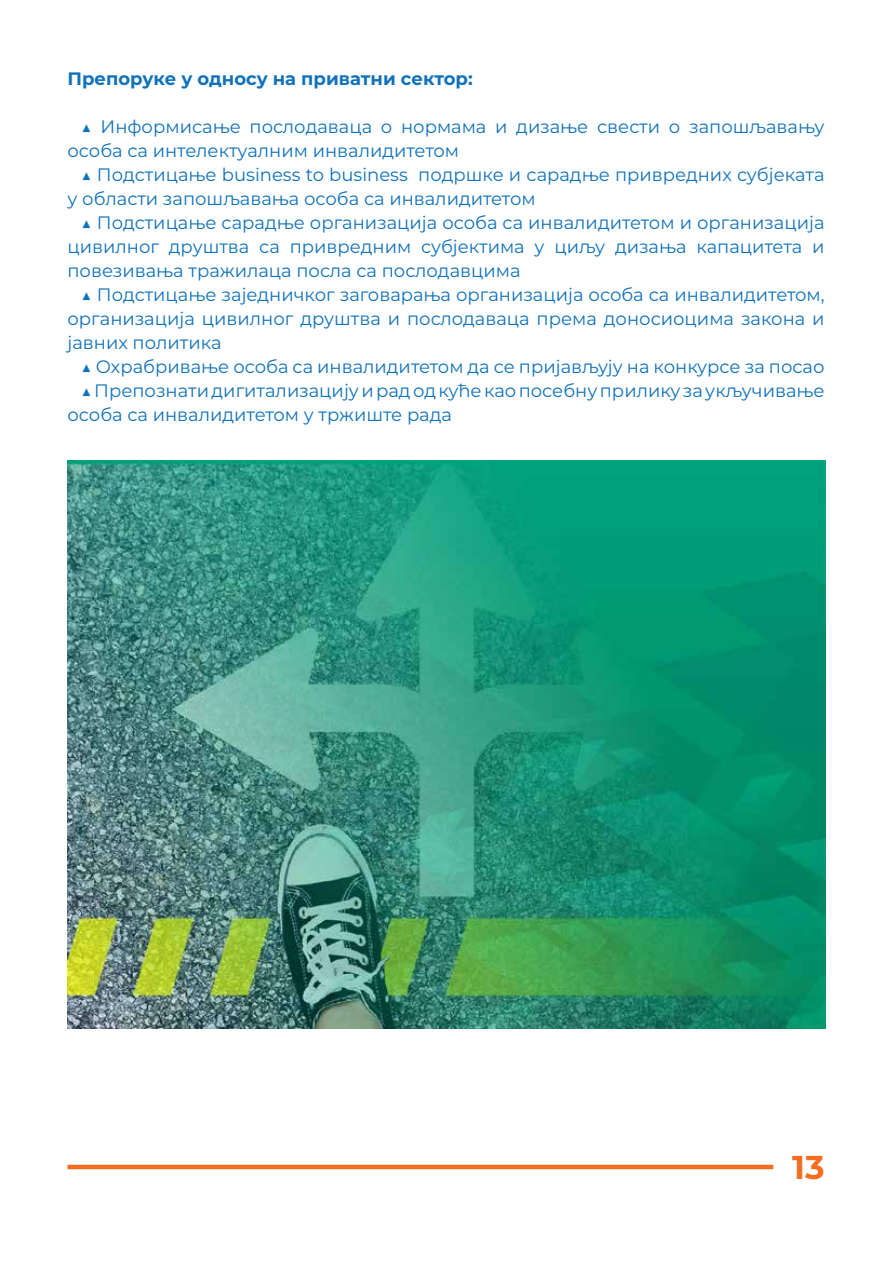
<style>
.page{position:relative;width:893px;height:1263px;background:#fff}
.page>*{position:absolute;margin:0;border:0;box-sizing:border-box;transform-origin:0 0}
.t1{font:700 33px "Montserrat";color:#f36e21}
.t2{font:18px/24px "Montserrat";color:#1072ba}
.t3{font:700 18px "Montserrat";color:#1072ba}
</style>
<div class="page">
<hr style="left:68px;top:1165px;width:705px;height:4px;background:#f36e21">
<img style="left:68px;top:460px;width:757px;height:569px">
<p class="t3" style="left:68px;top:66px;width:407px">Препоруке у односу на приватни сектор:</p>
<p class="t2" style="left:68px;top:114px;width:758px;text-indent:14px">▲ Информисање послодаваца о нормама и дизање свести о запошљавању особа са интелектуалним инвалидитетом</p>
<p class="t2" style="left:68px;top:162px;width:759px;text-indent:14px">▲ Подстицање business to business подршке и сарадње привредних субјеката у области запошљавања особа са инвалидитетом</p>
<p class="t2" style="left:68px;top:210px;width:759px;text-align:justify;text-indent:14px">▲ Подстицање сарадње организација особа са инвалидитетом и организација цивилног друштва са привредним субјектима у циљу дизања капацитета и повезивања тражилаца посла са послодавцима</p>
<p class="t2" style="left:68px;top:282px;width:759px;text-align:justify;text-indent:14px">▲ Подстицање заједничког заговарања организација особа са инвалидитетом, организација цивилног друштва и послодаваца према доносиоцима закона и јавних политика</p>
<p class="t2" style="left:81px;top:354px;width:745px">▲ Охрабривање особа са инвалидитетом да се пријављују на конкурсе за посао</p>
<p class="t2" style="left:68px;top:378px;width:759px;text-indent:14px">▲ Препознати дигитализацију и рад од куће као посебну прилику за укључивање особа са инвалидитетом у тржиште рада</p>
<h1 class="t1" style="left:792px;top:1144px;width:34px">13</h1>
</div>
